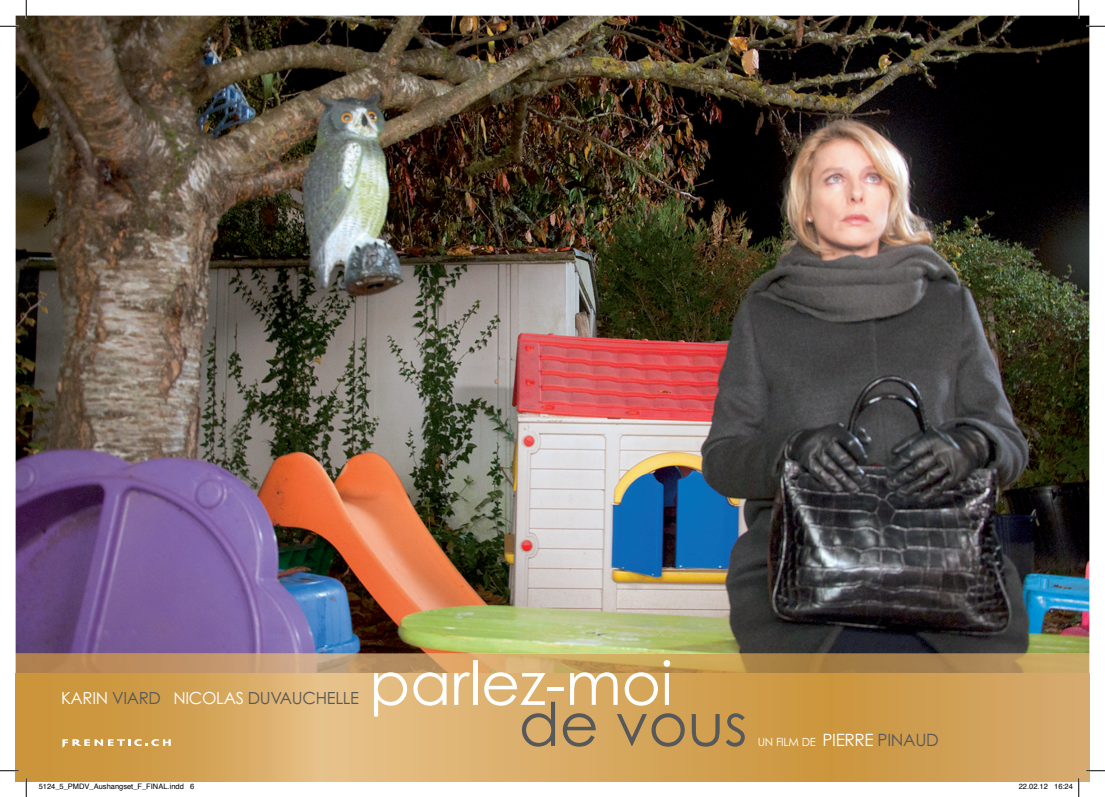
<style>
.page{position:relative;width:1105px;height:797px;background:#fff}
.page>*{position:absolute;margin:0;border:0;box-sizing:border-box;transform-origin:0 0}
.t1{font:59.88px "Century Gothic";color:#fff}
.t2{font:59.88px "Century Gothic";color:#57585a}
.t3{font:17px "Century Gothic";letter-spacing:-.02em;color:#fff}
.t4{font:16.62px "Century Gothic";letter-spacing:-.02em;color:#57585a}
.t5{font:11.25px "Century Gothic";letter-spacing:-.02em;color:#fff}
.t6{font:7.5px "Helvetica";color:#000}
.s1{color:#fff}
.s2{color:#57585a}
</style>
<div class="page">
<img style="left:16px;top:16px;width:1073px;height:637px">
<img style="left:16px;top:653px;width:1073px;height:20px">
<svg style="left:16px;top:673px;width:1073px;height:108px;background:#d5a65c"></svg>
<svg style="left:62px;top:739px;width:109px;height:8px"></svg>
<svg style="left:0;top:25px;width:19px;height:2px"></svg>
<svg style="left:1086px;top:25px;width:19px;height:2px"></svg>
<svg style="left:0;top:770px;width:19px;height:1px"></svg>
<svg style="left:1086px;top:770px;width:19px;height:1px"></svg>
<svg style="left:25px;top:0;width:2px;height:19px"></svg>
<svg style="left:25px;top:778px;width:2px;height:19px"></svg>
<svg style="left:1078px;top:0;width:1px;height:19px"></svg>
<svg style="left:1054px;top:778px;width:25px;height:19px"></svg>
<h3 class="t4" style="left:61px;top:688px;width:299px"><span class="s1">KARIN</span> VIARD <span class="s1">NICOLAS</span> DUVAUCHELLE</h3>
<h1 class="t1" style="left:369px;top:646px;width:305px">parlez-moi</h1>
<h1 class="t2" style="left:519px;top:687px;width:230px">de vous</h1>
<h2 class="t3" style="left:732px;top:729px;width:208px">UN FILM DE PIERRE <span class="s2">PINAUD</span></h2>
<h3 class="t5" style="left:758px;top:735px;width:139px">UN FILM DE PIERRE <span class="s2">PINAUD</span></h3>
<p class="t6" style="left:39px;top:781px;width:157px">5124_5_PMDV_Aushangset_F_FINAL.indd 6</p>
<p class="t6" style="left:1019px;top:781px;width:56px">22.02.12 16:24</p>
</div>
